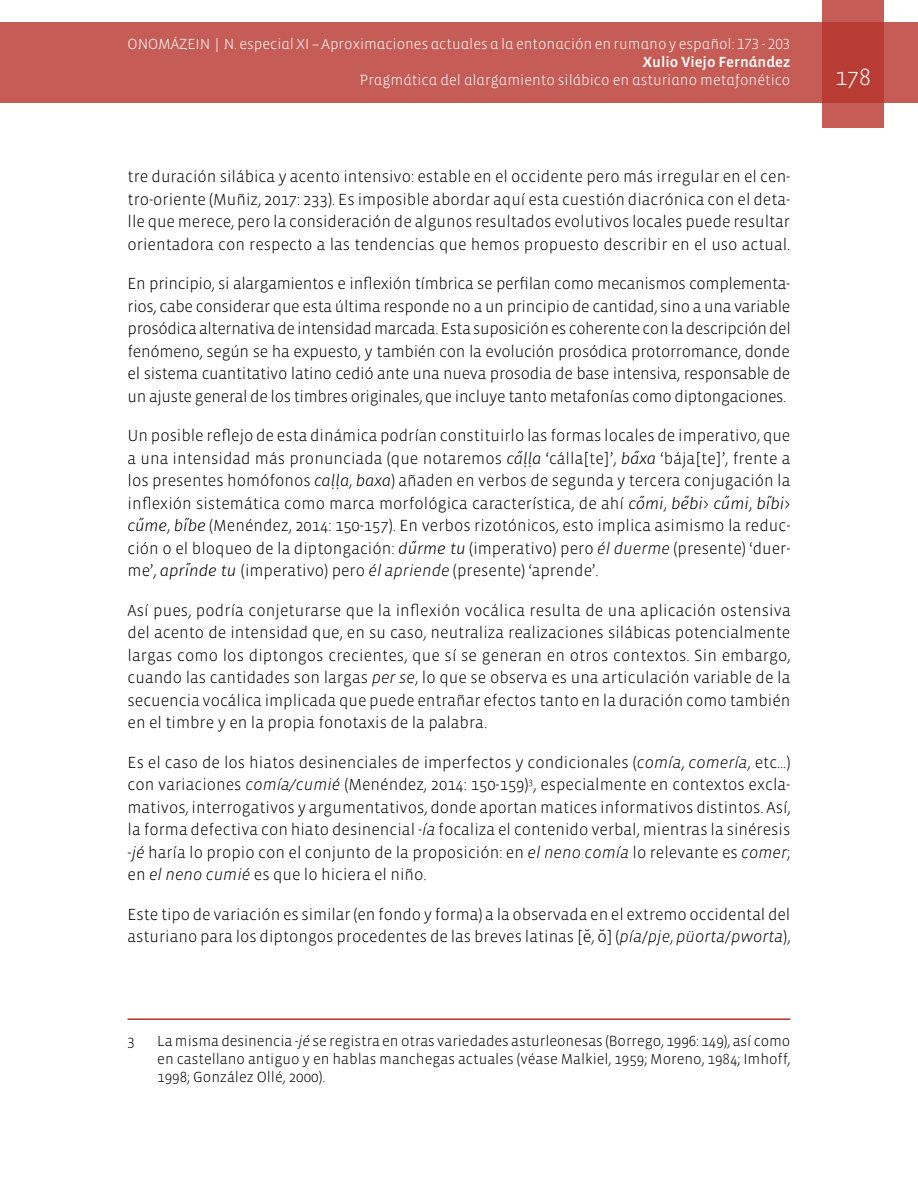
<style>
.page{position:relative;width:918px;height:1188px;background:#fff}
.page>*{position:absolute;margin:0;border:0;box-sizing:border-box;transform-origin:0 0}
.t1{font:300 24px "Vista Sans";color:#fff}
.t2{font:300 16.5px/22.5px "Vista Sans";color:#000;text-align:justify}
.t3{font:300 15px/18px "Vista Sans";color:#000;text-align:justify}
.t4{font:300 15px "Vista Sans Alt";color:#fff}
.t5{font:15px "Vista Sans Alt Med";color:#fff}
.s1{font-family:"Fira Sans";font-style:italic}
.s2{font-style:italic}
.s3{font-family:"Fira Sans"}
</style>
<div class="page">
<div style="left:0;top:23px;width:918px;height:80px;background:#c55c56"></div>
<svg style="left:822px;top:0;width:62px;height:128px;background:#bd4740"></svg>
<hr style="left:128px;top:1018px;width:662px;height:2px;background:#b7342c">
<p class="t4" style="left:128px;top:37px;width:664px">ONOMÁZEIN | N. especial XI – Aproximaciones actuales a la entonación en rumano y español: 173 - 203</p>
<p class="t5" style="left:643px;top:55px;width:149px">Xulio Viejo Fernández</p>
<p class="t4" style="left:360px;top:73px;width:432px">Pragmática del alargamiento silábico en asturiano metafonético</p>
<h1 class="t1" style="left:835px;top:65px;width:37px">178</h1>
<p class="t2" style="left:128px;top:166px;width:664px">tre duración silábica y acento intensivo: estable en el occidente pero más irregular en el cen&shy;tro-oriente (Muñiz, 2017: 233). Es imposible abordar aquí esta cuestión diacrónica con el deta&shy;lle que merece, pero la consideración de algunos resultados evolutivos locales puede resultar orientadora con respecto a las tendencias que hemos propuesto describir en el uso actual.</p>
<p class="t2" style="left:128px;top:273px;width:665px">En principio, si alargamientos e inflexión tímbrica se perfilan como mecanismos complementa&shy;rios, cabe considerar que esta última responde no a un principio de cantidad, sino a una variable prosódica alternativa de intensidad marcada. Esta suposición es coherente con la descripción del fenómeno, según se ha expuesto, y también con la evolución prosódica protorromance, donde el sistema cuantitativo latino cedió ante una nueva prosodia de base intensiva, responsable de un ajuste general de los timbres originales, que incluye tanto metafonías como diptongaciones.</p>
<p class="t2" style="left:128px;top:425px;width:664px">Un posible reflejo de esta dinámica podrían constituirlo las formas locales de imperativo, que a una intensidad más pronunciada (que notaremos <span class="s1">ca̋ḷḷa</span> ‘cálla[te]’, <span class="s1">ba̋xa</span> ‘bája[te]’, frente a los presentes homófonos <span class="s1">caḷḷa</span>, <span class="s1">baxa</span>) añaden en verbos de segunda y tercera conjugación la inflexión sistemática como marca morfológica característica, de ahí <span class="s1">cőmi</span>, <span class="s1">be̋bi</span>&gt; <span class="s1">cűmi</span>, <span class="s1">bi̋bi</span>&gt; <span class="s1">cűme</span>, <span class="s1">bi̋be</span> (Menéndez, 2014: 150-157). En verbos rizotónicos, esto implica asimismo la reduc&shy;ción o el bloqueo de la diptongación: <span class="s1">dűrme tu</span> (imperativo) pero <span class="s2">él duerme</span> (presente) ‘duer&shy;me’, <span class="s1">apri̋nde tu</span> (imperativo) pero <span class="s2">él apriende</span> (presente) ‘aprende’.</p>
<p class="t2" style="left:128px;top:599px;width:665px">Así pues, podría conjeturarse que la inflexión vocálica resulta de una aplicación ostensiva del acento de intensidad que, en su caso, neutraliza realizaciones silábicas potencialmente largas como los diptongos crecientes, que sí se generan en otros contextos. Sin embargo, cuando las cantidades son largas <span class="s2">per se</span>, lo que se observa es una articulación variable de la secuencia vocálica implicada que puede entrañar efectos tanto en la duración como también en el timbre y en la propia fonotaxis de la palabra.</p>
<p class="t2" style="left:128px;top:752px;width:665px">Es el caso de los hiatos desinenciales de imperfectos y condicionales (<span class="s2">comía</span>, <span class="s2">comería</span>, etc…) con variaciones <span class="s2">comía/cumié</span> (Menéndez, 2014: 150-159)<sup>3</sup>, especialmente en contextos excla&shy;mativos, interrogativos y argumentativos, donde aportan matices informativos distintos. Así, la forma defectiva con hiato desinencial <span class="s2">-ía</span> focaliza el contenido verbal, mientras la sinéresis <span class="s2">-jé</span> haría lo propio con el conjunto de la proposición: en <span class="s2">el neno comía</span> lo relevante es <span class="s2">comer</span>; en <span class="s2">el neno cumié</span> es que lo hiciera el niño.</p>
<p class="t2" style="left:128px;top:903px;width:664px">Este tipo de variación es similar (en fondo y forma) a la observada en el extremo occidental del asturiano para los diptongos procedentes de las breves latinas [<span class="s3">ĕ</span>, <span class="s3">ŏ</span>] (<span class="s2">pía</span>/<span class="s2">pje</span>, <span class="s2">püorta</span>/<span class="s2">pworta</span>),</p>
<p class="t3" style="left:128px;top:1032px;width:9px">3</p>
<p class="t3" style="left:157px;top:1032px;width:635px">La misma desinencia <span class="s2">-jé</span> se registra en otras variedades asturleonesas (Borrego, 1996: 149), así como en castellano antiguo y en hablas manchegas actuales (véase Malkiel, 1959; Moreno, 1984; Imhoff, 1998; González Ollé, 2000).</p>
</div>
